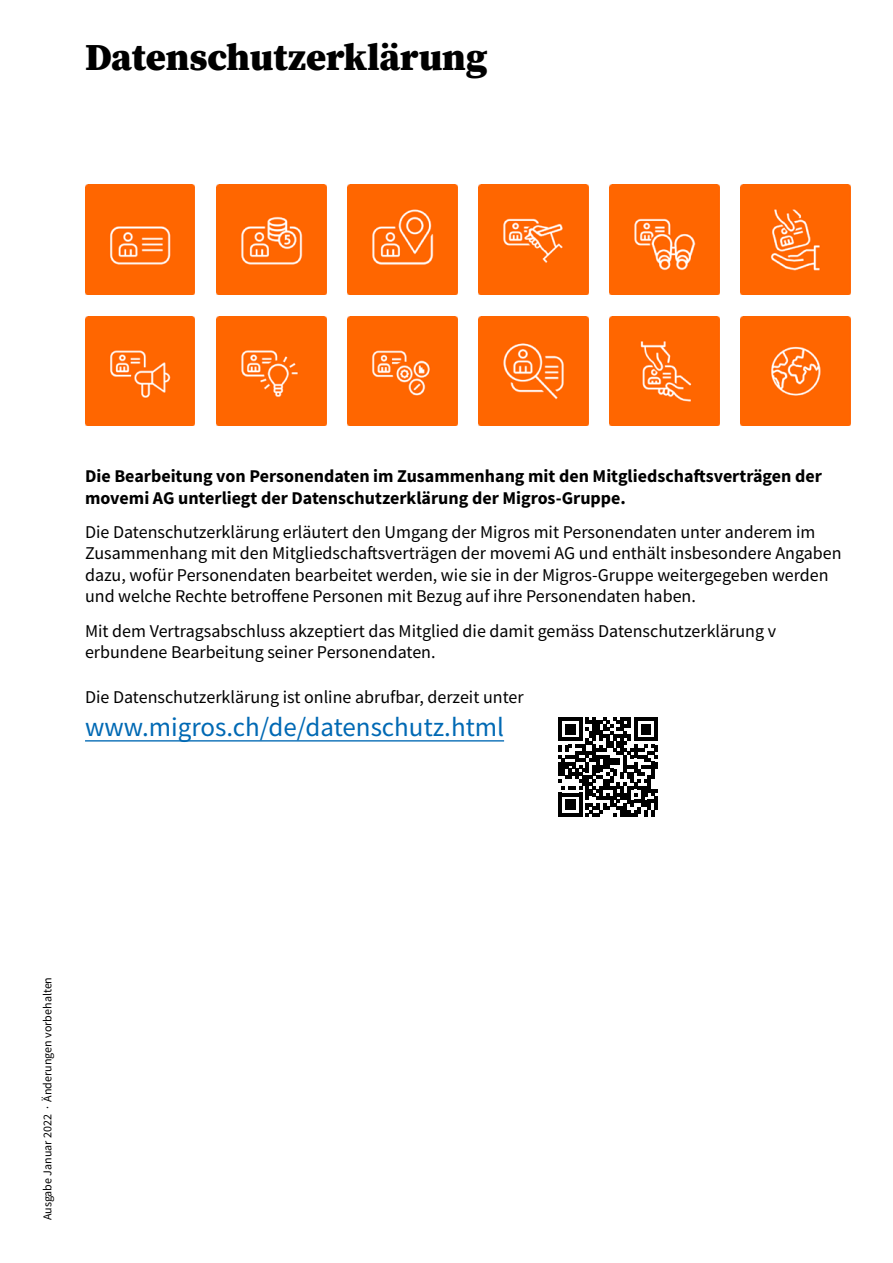
<style>
.page{position:relative;width:893px;height:1263px;background:#fff}
.page>*{position:absolute;margin:0;border:0;box-sizing:border-box;transform-origin:0 0}
.t1{font:900 38.25px "Source Serif Pro";color:#000}
.t2{font:27px "Source Sans Pro";color:#0069b4}
.t3{font:18px/21.6px "Source Sans Pro";color:#000}
.t4{font:700 18px/21.6px "Source Sans Pro";color:#000}
.t5{font:12px "Source Sans Pro";color:#000}
</style>
<div class="page">
<hr style="left:85px;top:740px;width:419px;height:1px;background:#0069b4">
<svg style="left:558px;top:717px;width:100px;height:100px"></svg>
<hr style="left:655px;top:796px;width:3px;height:14px;background:#000">
<img style="left:85px;top:185px;width:110px;height:110px">
<img style="left:85px;top:316px;width:110px;height:110px">
<img style="left:216px;top:185px;width:110px;height:110px">
<img style="left:216px;top:316px;width:110px;height:110px">
<img style="left:347px;top:185px;width:110px;height:110px">
<img style="left:347px;top:316px;width:110px;height:110px">
<img style="left:478px;top:185px;width:110px;height:110px">
<img style="left:478px;top:316px;width:110px;height:110px">
<img style="left:609px;top:185px;width:110px;height:110px">
<img style="left:609px;top:316px;width:110px;height:110px">
<img style="left:741px;top:185px;width:109px;height:110px">
<img style="left:741px;top:316px;width:109px;height:110px">
<h1 class="t1" style="left:85px;top:36px;width:404px">Datenschutzerklärung</h1>
<p class="t4" style="left:85px;top:465px;width:738px">Die Bearbeitung von Personendaten im Zusammenhang mit den Mitgliedschaftsverträgen der movemi AG unterliegt der Datenschutzerklärung der Migros-Gruppe.</p>
<p class="t3" style="left:85px;top:521px;width:758px">Die Datenschutzerklärung erläutert den Umgang der Migros mit Personendaten unter anderem im Zusammenhang mit den Mitgliedschaftsverträgen der movemi AG und enthält insbesondere Angaben dazu, wofür Personendaten bearbeitet werden, wie sie in der Migros-Gruppe weitergegeben werden und welche Rechte betroffene Personen mit Bezug auf ihre Personendaten haben.</p>
<p class="t3" style="left:85px;top:620px;width:693px">Mit dem Vertragsabschluss akzeptiert das Mitglied die damit gemäss Datenschutzerklärung v erbundene Bearbeitung seiner Personendaten.</p>
<p class="t3" style="left:85px;top:686px;width:440px">Die Datenschutzerklärung ist online abrufbar, derzeit unter</p>
<h2 class="t2" style="left:85px;top:710px;width:421px">www.migros.ch/de/datenschutz.html</h2>
<p class="t5" style="left:40px;top:1220px;width:245px;rotate:-90deg">Ausgabe Januar 2022 · Änderungen vorbehalten</p>
</div>
